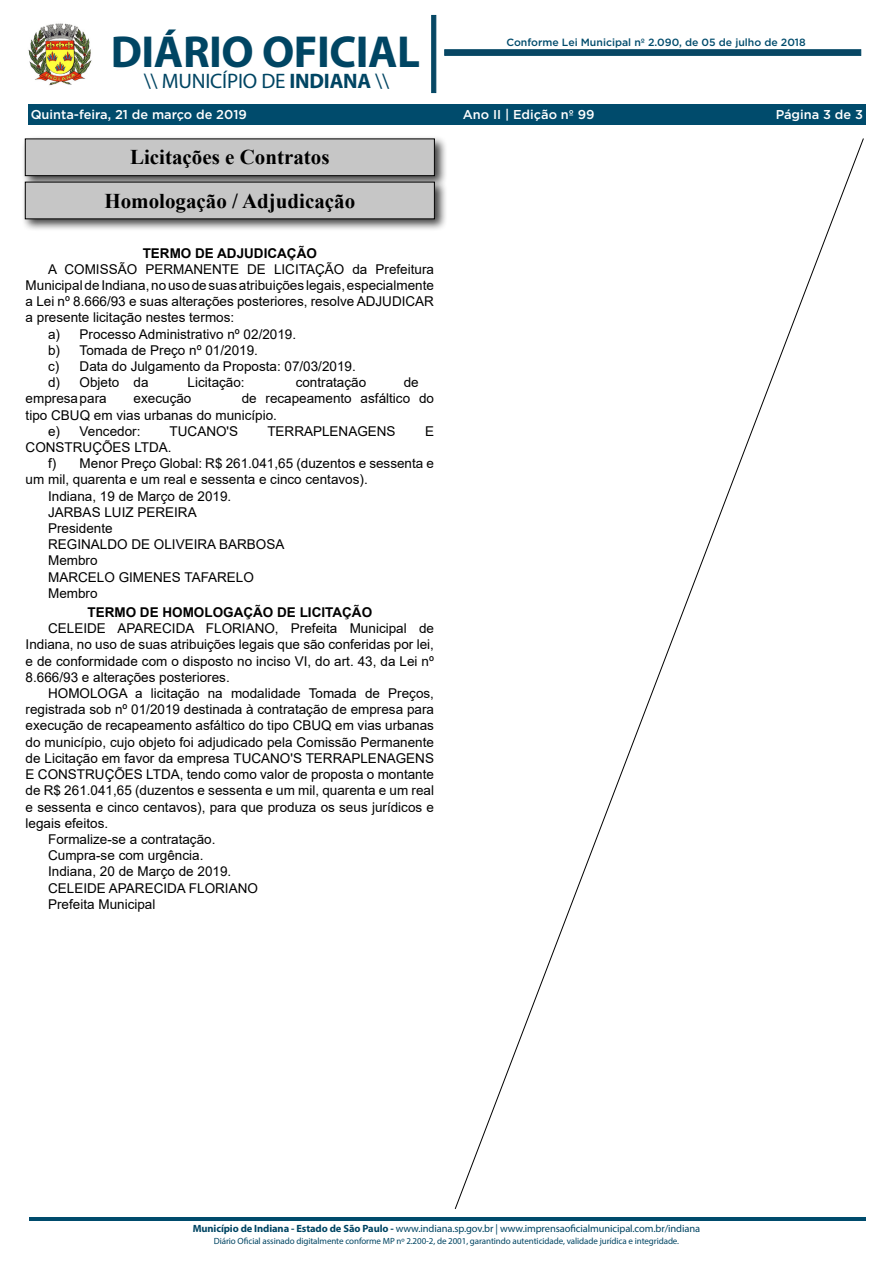
<style>
.page{position:relative;width:893px;height:1263px;background:#fff}
.page>*{position:absolute;margin:0;border:0;box-sizing:border-box;transform-origin:0 0}
.t1{font:700 45px "Myriad Pro";letter-spacing:-.01em;color:#004563}
.t2{font:700 21px "Times New Roman";color:#000}
.t3{font:21px "Myriad Pro";letter-spacing:-.01em;color:#004563}
._2_-_Corpo{font:13.5px/16.2px "Arial";color:#000;text-align:justify}
._1_-_Cabeçalho{font:700 13.5px "Arial";color:#000}
.t4{font:500 12.75px "Gotham";color:#fff}
.t5{font:10.5px "Myriad Pro";letter-spacing:-.01em;color:#004563}
.t6{font:500 10.5px "Gotham";color:#004b6c}
.t7{font:9px "Myriad Pro";letter-spacing:-.01em;color:#004563}
.s1{font-weight:700}
</style>
<div class="page">
<div style="left:28px;top:104px;width:837px;height:21px;background:#004b6c"></div>
<img style="left:28px;top:23px;width:64px;height:63px">
<svg style="left:431px;top:15px;width:5px;height:78px"></svg>
<svg style="left:444px;top:50px;width:417px;height:6px;background:#094965"></svg>
<hr style="left:29px;top:1218px;width:836px;height:3px;background:#004b6c">
<div style="left:21px;top:135px;width:426px;height:54px;background:#000;opacity:.75"></div>
<div style="left:25px;top:139px;width:409px;height:37px;background:#c6c6c6"></div>
<div style="left:25px;top:139px;width:410px;height:37px;border:1px solid #000"></div>
<div style="left:21px;top:178px;width:426px;height:54px;background:#000;opacity:.75"></div>
<div style="left:25px;top:182px;width:409px;height:37px;background:#c6c6c6"></div>
<svg style="left:455px;top:138px;width:409px;height:1071px"></svg>
<h1 class="t1" style="left:111px;top:23px;width:311px">DIÁRIO OFICIAL</h1>
<h2 class="t3" style="left:144px;top:68px;width:247px">\\ MUNICÍPIO DE <span class="s1">INDIANA</span> \\</h2>
<p class="t6" style="left:506px;top:35px;width:301px">Conforme Lei Municipal nº 2.090, de 05 de julho de 2018</p>
<p class="t4" style="left:31px;top:106px;width:218px">Quinta-feira, 21 de março de 2019</p>
<p class="t4" style="left:463px;top:106px;width:133px">Ano II | Edição nº 99</p>
<p class="t4" style="left:776px;top:106px;width:89px">Página 3 de 3</p>
<p class="t2" style="left:130px;top:142px;width:201px">Licitações e Contratos</p>
<p class="t2" style="left:104px;top:185px;width:252px">Homologação / Adjudicação</p>
<p class="_1_-_Cabeçalho" style="left:143px;top:243px;width:176px">TERMO DE ADJUDICAÇÃO</p>
<p class="_2_-_Corpo" style="left:26px;top:261px;width:410px;text-indent:23px">A COMISSÃO PERMANENTE DE LICITAÇÃO da Prefeitura Municipal de Indiana, no uso de suas atribuições legais, especialmente a Lei nº 8.666/93 e suas alterações posteriores, resolve ADJUDICAR a presente licitação nestes termos:</p>
<p class="_2_-_Corpo" style="left:48px;top:326px;width:250px">a) Processo Administrativo nº 02/2019.</p>
<p class="_2_-_Corpo" style="left:48px;top:342px;width:211px">b) Tomada de Preço nº 01/2019.</p>
<p class="_2_-_Corpo" style="left:48px;top:358px;width:309px">c) Data do Julgamento da Proposta: 07/03/2019.</p>
<p class="_2_-_Corpo" style="left:48px;top:374px;width:102px">d) Objeto da</p>
<p class="_2_-_Corpo" style="left:188px;top:374px;width:59px">Licitação:</p>
<p class="_2_-_Corpo" style="left:296px;top:374px;width:72px">contratação</p>
<p class="_2_-_Corpo" style="left:404px;top:374px;width:17px">de</p>
<p class="_2_-_Corpo" style="left:26px;top:390px;width:83px">empresapara</p>
<p class="_2_-_Corpo" style="left:134px;top:390px;width:59px">execução</p>
<p class="_2_-_Corpo" style="left:26px;top:390px;width:410px;text-indent:216px">de recapeamento asfáltico do tipo CBUQ em vias urbanas do município.</p>
<p class="_2_-_Corpo" style="left:48px;top:423px;width:94px">e) Vencedor:</p>
<p class="_2_-_Corpo" style="left:170px;top:423px;width:70px">TUCANO'S</p>
<p class="_2_-_Corpo" style="left:267px;top:423px;width:130px">TERRAPLENAGENS</p>
<p class="_2_-_Corpo" style="left:425px;top:423px;width:11px">E</p>
<p class="_2_-_Corpo" style="left:26px;top:439px;width:148px">CONSTRUÇÕES LTDA.</p>
<p class="_2_-_Corpo" style="left:26px;top:455px;width:410px;text-indent:23px">f) Menor Preço Global: R$ 261.041,65 (duzentos e sessenta e um mil, quarenta e um real e sessenta e cinco centavos).</p>
<p class="_2_-_Corpo" style="left:48px;top:488px;width:185px">Indiana, 19 de Março de 2019.</p>
<p class="_2_-_Corpo" style="left:48px;top:504px;width:150px">JARBAS LUIZ PEREIRA</p>
<p class="_2_-_Corpo" style="left:48px;top:520px;width:66px">Presidente</p>
<p class="_2_-_Corpo" style="left:48px;top:536px;width:238px">REGINALDO DE OLIVEIRA BARBOSA</p>
<p class="_2_-_Corpo" style="left:48px;top:552px;width:51px">Membro</p>
<p class="_2_-_Corpo" style="left:48px;top:569px;width:207px">MARCELO GIMENES TAFARELO</p>
<p class="_2_-_Corpo" style="left:48px;top:585px;width:51px">Membro</p>
<p class="_1_-_Cabeçalho" style="left:87px;top:603px;width:286px">TERMO DE HOMOLOGAÇÃO DE LICITAÇÃO</p>
<p class="_2_-_Corpo" style="left:26px;top:620px;width:410px;text-indent:23px">CELEIDE APARECIDA FLORIANO, Prefeita Municipal de Indiana, no uso de suas atribuições legais que são conferidas por lei, e de conformidade com o disposto no inciso VI, do art. 43, da Lei nº 8.666/93 e alterações posteriores.</p>
<p class="_2_-_Corpo" style="left:26px;top:685px;width:410px;text-indent:23px">HOMOLOGA a licitação na modalidade Tomada de Preços, registrada sob nº 01/2019 destinada à contratação de empresa para execução de recapeamento asfáltico do tipo CBUQ em vias urbanas do município, cujo objeto foi adjudicado pela Comissão Permanente de Licitação em favor da empresa TUCANO'S TERRAPLENAGENS E CONSTRUÇÕES LTDA, tendo como valor de proposta o montante de R$ 261.041,65 (duzentos e sessenta e um mil, quarenta e um real e sessenta e cinco centavos), para que produza os seus jurídicos e legais efeitos.</p>
<p class="_2_-_Corpo" style="left:48px;top:831px;width:169px">Formalize-se a contratação.</p>
<p class="_2_-_Corpo" style="left:48px;top:847px;width:157px">Cumpra-se com urgência.</p>
<p class="_2_-_Corpo" style="left:48px;top:863px;width:185px">Indiana, 20 de Março de 2019.</p>
<p class="_2_-_Corpo" style="left:48px;top:879px;width:211px">CELEIDE APARECIDA FLORIANO</p>
<p class="_2_-_Corpo" style="left:48px;top:896px;width:109px">Prefeita Municipal</p>
<p class="t5" style="left:193px;top:1222px;width:509px"><span class="s1">Município de Indiana - Estado de São Paulo -</span> www.indiana.sp.gov.br | www.imprensaoficialmunicipal.com.br/indiana</p>
<p class="t7" style="left:214px;top:1236px;width:467px">Diário Oficial assinado digitalmente conforme MP nº 2.200-2, de 2001, garantindo autenticidade, validade jurídica e integridade.</p>
</div>
